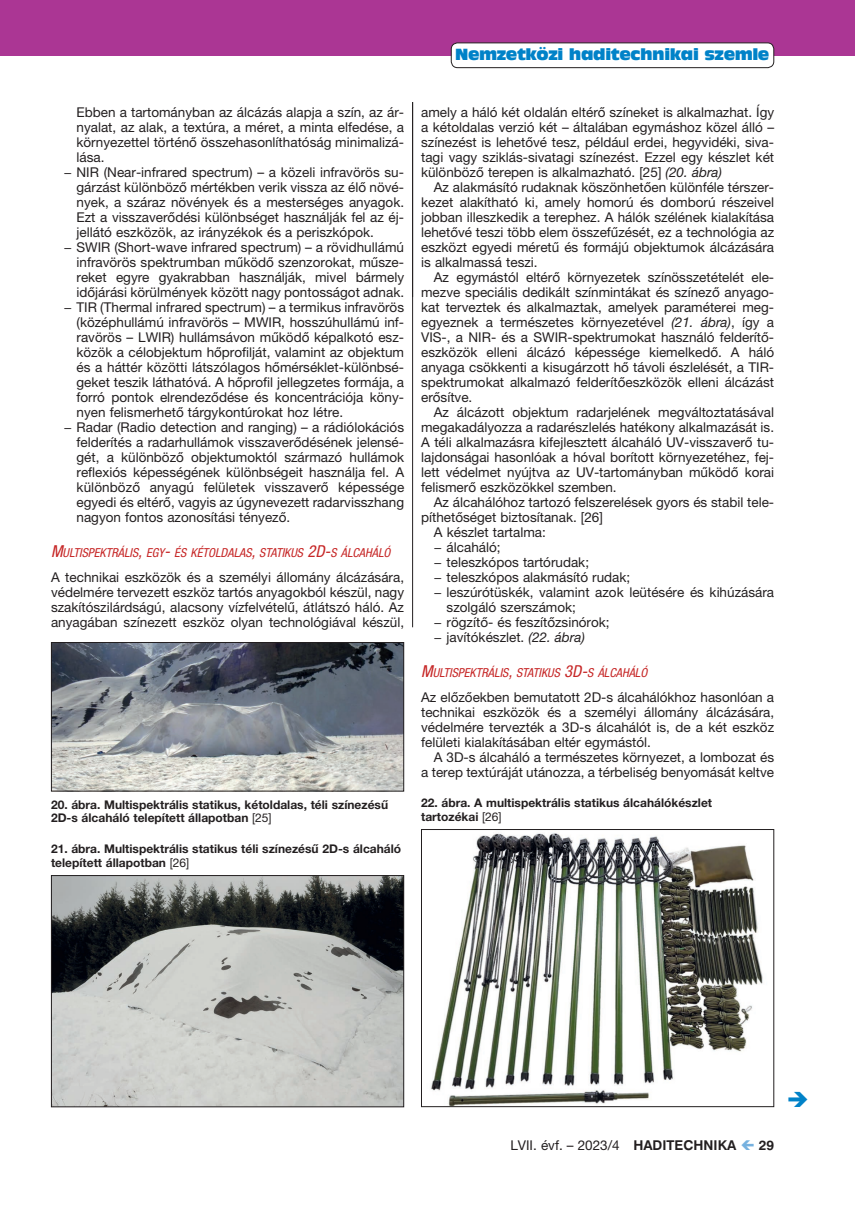
<style>
.page{position:relative;width:855px;height:1212px;background:#fff}
.page>*{position:absolute;margin:0;border:0;box-sizing:border-box;transform-origin:0 0}
.t1{font:15px "Antique Olive Compact";letter-spacing:-.02em;color:#0082c8}
.t2{font:13.5px/15px "Helvetica Neue LT Pro";color:#231f20;text-align:justify}
.t3{font:13.5px "Swiss 721 HU Bold";color:#231f20}
.t4{font:italic condensed 12.3px "Helvetica Neue LT Pro";color:#c62626}
.t5{font:700 12px/13.5px "Helvetica Neue LT Pro";color:#231f20}
.s1{font-size:16.5px}
.s2{font-style:italic}
.s3{font-weight:400}
.s4{font-family:"Swiss 721 HU Bold"}
</style>
<div class="page">
<hr style="left:0;top:55px;width:855px;height:1px;background:#231f20">
<div style="left:0;top:0;width:855px;height:55px;background:#ab3694"></div>
<div style="left:451px;top:43px;width:322px;height:25px;background:#fff;border-radius:6px"></div>
<div style="left:451px;top:43px;width:323px;height:25px;border:1px solid #231f20;border-radius:6px"></div>
<img style="left:53px;top:644px;width:349px;height:145px">
<div style="left:51px;top:642px;width:353px;height:149px;border:1px solid #231f20"></div>
<img style="left:431px;top:833px;width:332px;height:272px">
<div style="left:421px;top:829px;width:353px;height:278px;border:1px solid #231f20"></div>
<img style="left:53px;top:877px;width:349px;height:228px">
<div style="left:51px;top:875px;width:353px;height:232px;border:1px solid #231f20"></div>
<hr style="left:412px;top:102px;width:1px;height:525px;background:#231f20">
<p class="t1" style="left:455px;top:44px;width:316px">Nemzetközi haditechnikai szemle</p>
<p class="t2" style="left:77px;top:105px;width:329px">Ebben a tartományban az álcázás alapja a szín, az ár-</p>
<p class="t2" style="left:77px;top:120px;width:329px">nyalat, az alak, a textúra, a méret, a minta elfedése, a</p>
<p class="t2" style="left:77px;top:135px;width:329px">környezettel történő összehasonlíthatóság minimalizá-</p>
<p class="t2" style="left:77px;top:150px;width:29px">lása.</p>
<p class="t2" style="left:64px;top:165px;width:342px">− NIR (Near-infrared spectrum) – a közeli infravörös su-</p>
<p class="t2" style="left:77px;top:180px;width:329px">gárzást különböző mértékben verik vissza az élő növé-</p>
<p class="t2" style="left:77px;top:195px;width:329px">nyek, a száraz növények és a mesterséges anyagok.</p>
<p class="t2" style="left:77px;top:210px;width:329px">Ezt a visszaverődési különbséget használják fel az éj-</p>
<p class="t2" style="left:77px;top:225px;width:299px">jellátó eszközök, az irányzékok és a periszkópok.</p>
<p class="t2" style="left:64px;top:240px;width:342px">− SWIR (Short-wave infrared spectrum) – a rövidhullámú</p>
<p class="t2" style="left:77px;top:255px;width:329px">infravörös spektrumban működő szenzorokat, műsze-</p>
<p class="t2" style="left:77px;top:270px;width:329px">reket egyre gyakrabban használják, mivel bármely</p>
<p class="t2" style="left:77px;top:285px;width:329px">időjárási körülmények között nagy pontosságot adnak.</p>
<p class="t2" style="left:64px;top:300px;width:342px">− TIR (Thermal infrared spectrum) – a termikus infravörös</p>
<p class="t2" style="left:77px;top:315px;width:329px">(középhullámú infravörös – MWIR, hosszúhullámú inf-</p>
<p class="t2" style="left:77px;top:330px;width:329px">ravörös – LWIR) hullámsávon működő képalkotó esz-</p>
<p class="t2" style="left:77px;top:345px;width:329px">közök a célobjektum hőprofilját, valamint az objektum</p>
<p class="t2" style="left:77px;top:360px;width:329px">és a háttér közötti látszólagos hőmérséklet-különbsé-</p>
<p class="t2" style="left:77px;top:375px;width:329px">geket teszik láthatóvá. A hőprofil jellegzetes formája, a</p>
<p class="t2" style="left:77px;top:390px;width:329px">forró pontok elrendeződése és koncentrációja kön -</p>
<p class="t2" style="left:77px;top:405px;width:268px">nyen felismerhető tárgykontúrokat hoz létre.</p>
<p class="t2" style="left:64px;top:420px;width:342px">− Radar (Radio detection and ranging) – a rádiólokációs</p>
<p class="t2" style="left:77px;top:435px;width:329px">felderítés a radarhullámok visszaverődésének jelensé-</p>
<p class="t2" style="left:77px;top:450px;width:329px">gét, a különböző objektumoktól származó hullámok</p>
<p class="t2" style="left:77px;top:465px;width:329px">reflexiós képességének különbségeit használja fel. A</p>
<p class="t2" style="left:77px;top:480px;width:329px">különböző anyagú felületek visszaverő képessége</p>
<p class="t2" style="left:77px;top:495px;width:329px">egyedi és eltérő, vagyis az úgynevezett radarvisszhang</p>
<p class="t2" style="left:77px;top:510px;width:215px">nagyon fontos azonosítási tényező.</p>
<p class="t4" style="left:51px;top:545px;width:341px"><span class="s1">M</span>ULTISPEKTRÁLIS<span class="s1">,</span> EGY<span class="s1">-</span> ÉS KÉTOLDALAS<span class="s1">,</span> STATIKUS <span class="s1">2D-</span>S ÁLCAHÁLÓ</p>
<p class="t2" style="left:51px;top:570px;width:354px">A technikai eszközök és a személyi állomány álcázására, védelmére tervezett eszköz tartós anyagokból készül, nagy szakítószilárdságú, alacsony vízfelvételű, átlátszó háló. Az anyagában színezett eszköz olyan technológiával készül,</p>
<p class="t2" style="left:421px;top:105px;width:354px">amely a háló két oldalán eltérő színeket is alkalmazhat. Így a kétoldalas verzió két – általában egymáshoz közel álló – színezést is lehetővé tesz, például erdei, hegyvidéki, siva&shy;tagi vagy sziklás-sivatagi színezést. Ezzel egy készlet két különböző terepen is alkalmazható. [25] <span class="s2">(20. ábra)</span></p>
<p class="t2" style="left:421px;top:180px;width:354px;text-indent:13px">Az alakmásító rudaknak köszönhetően különféle térszer&shy;kezet alakítható ki, amely homorú és domború részeivel jobban illeszkedik a terephez. A hálók szélének kialakítása lehetővé teszi több elem összefűzését, ez a technológia az eszközt egyedi méretű és formájú objektumok álcázására is alkalmassá teszi.</p>
<p class="t2" style="left:421px;top:270px;width:354px;text-indent:13px">Az egymástól eltérő környezetek színösszetételét ele&shy;mezve speciális dedikált színmintákat és színező anyago&shy;kat terveztek és alkalmaztak, amelyek paraméterei meg&shy;egyeznek a természetes környezetével <span class="s2">(21. ábra)</span>, így a VIS-, a NIR- és a SWIR-spektrumokat használó felderítő&shy;eszközök elleni álcázó képessége kiemelkedő. A háló anyaga csökkenti a kisugárzott hő távoli észlelését, a TIR&shy;spektrumokat alkalmazó felderítőeszközök elleni álcázást erősítve.</p>
<p class="t2" style="left:421px;top:405px;width:354px;text-indent:13px">Az álcázott objektum radarjelének megváltoztatásával megakadályozza a radarészlelés hatékony alkalmazását is.<br>A téli alkalmazásra kifejlesztett álcaháló UV-visszaverő tu&shy;lajdonságai hasonlóak a hóval borított környezetéhez, fej&shy;lett védelmet nyújtva az UV-tartományban működő korai felismerő eszközökkel szemben.</p>
<p class="t2" style="left:434px;top:495px;width:342px">Az álcahálóhoz tartozó felszerelések gyors és stabil tele-</p>
<p class="t2" style="left:421px;top:510px;width:183px">píthetőséget biztosítanak. [26]</p>
<p class="t2" style="left:434px;top:525px;width:114px">A készlet tartalma:</p>
<p class="t2" style="left:434px;top:540px;width:68px">− álcaháló;</p>
<p class="t2" style="left:434px;top:555px;width:157px">− teleszkópos tartórudak;</p>
<p class="t2" style="left:434px;top:570px;width:198px">− teleszkópos alakmásító rudak;</p>
<p class="t2" style="left:434px;top:585px;width:342px">− leszúrótüskék, valamint azok leütésére és kihúzására</p>
<p class="t2" style="left:446px;top:600px;width:131px">szolgáló szerszámok;</p>
<p class="t2" style="left:434px;top:615px;width:177px">− rögzítő- és feszítőzsinórok;</p>
<p class="t2" style="left:434px;top:630px;width:153px">− javítókészlet. <span class="s2">(22. ábra)</span></p>
<p class="t4" style="left:421px;top:665px;width:228px"><span class="s1">M</span>ULTISPEKTRÁLIS<span class="s1">,</span> STATIKUS <span class="s1">3D-</span>S ÁLCAHÁLÓ</p>
<p class="t2" style="left:421px;top:690px;width:354px">Az előzőekben bemutatott 2D-s álcahálókhoz hasonlóan a technikai eszközök és a személyi állomány álcázására, védelmére tervezték a 3D-s álcahálót is, de a két eszköz felületi kialakításában eltér egymástól.</p>
<p class="t2" style="left:421px;top:750px;width:354px;text-align:right">A 3D-s álcaháló a természetes környezet, a lombozat és<br>a terep textúráját utánozza, a térbeliség benyomását keltve</p>
<p class="t5" style="left:51px;top:797px;width:339px">20. ábra. Multispektrális statikus, kétoldalas, téli színezésű<br>2D-s álcaháló telepített állapotban <span class="s3">[25]</span></p>
<p class="t5" style="left:421px;top:796px;width:292px">22. ábra. A multispektrális statikus álcahálókészlet tartozékai <span class="s3">[26]</span></p>
<p class="t5" style="left:51px;top:842px;width:352px">21. ábra. Multispektrális statikus téli színezésű 2D-s álcaháló telepített állapotban <span class="s3">[26]</span></p>
<p class="t2" style="left:510px;top:1137px;width:227px">LVII. évf. – 2023/4 <span class="s4">HADITECHNIKA</span></p>
<p class="t3" style="left:759px;top:1137px;width:17px">29</p>
</div>
